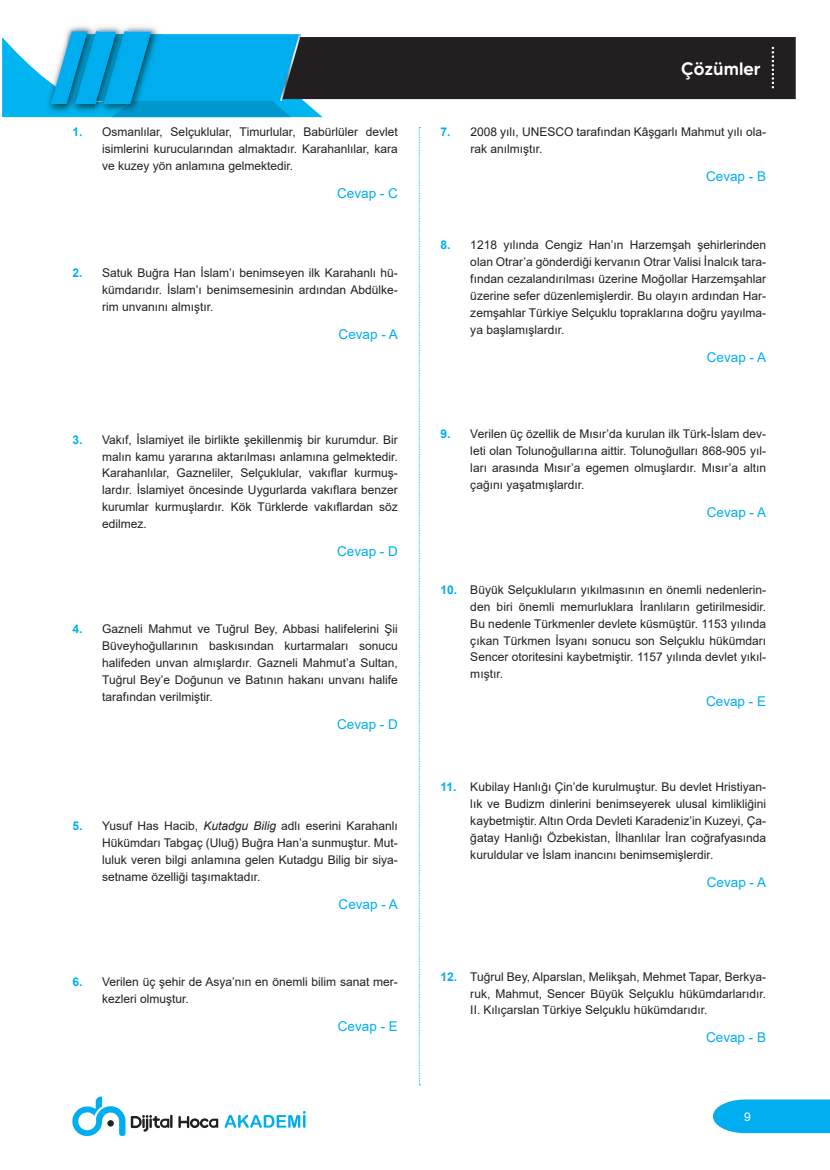
<style>
.page{position:relative;width:830px;height:1170px;background:#fff}
.page>*{position:absolute;margin:0;border:0;box-sizing:border-box;transform-origin:0 0}
.t1{font:500 18px "MADE Tommy Soft";color:#fff}
.CEVAP{font:13.5px "Arial";color:#00aeef}
.t2{font:12px/17px "Arial";color:#231f20;text-align:justify}
.t3{font:12px "Arial";color:#fff}
.s1{font-weight:700;color:#00aeef}
.s2{font-style:italic}
</style>
<div class="page">
<svg style="left:713px;top:1099px;width:116px;height:33px;background:#11b3f0"></svg>
<svg style="left:72px;top:1096px;width:53px;height:39px"></svg>
<svg style="left:107px;top:1119px;width:7px;height:7px"></svg>
<svg style="left:224px;top:1111px;width:81px;height:16px"></svg>
<svg style="left:178px;top:1116px;width:40px;height:12px"></svg>
<svg style="left:131px;top:1114px;width:41px;height:17px"></svg>
<svg style="left:418px;top:127px;width:2px;height:958px"></svg>
<div style="left:322px;top:37px;width:473px;height:62px;background:#231f20"></div>
<svg style="left:2px;top:26px;width:320px;height:91px;background:#2babda"></svg>
<svg style="left:771px;top:47px;width:2px;height:41px"></svg>
<p class="t2" style="left:102px;top:124px;width:297px;text-indent:-30px"><span class="s1">1.</span> Osmanlılar, Selçuklular, Timurlular, Babürlüler devlet isimlerini kurucularından almaktadır. Karahanlılar, kara ve kuzey yön anlamına gelmektedir.</p>
<p class="CEVAP" style="left:337px;top:184px;width:62px">Cevap - C</p>
<p class="t2" style="left:102px;top:264px;width:297px;text-indent:-30px"><span class="s1">2.</span> Satuk Buğra Han İslam’ı benimseyen ilk Karahanlı hü&shy;kümdarıdır. İslam’ı benimsemesinin ardından Abdülke&shy;rim unvanını almıştır.</p>
<p class="CEVAP" style="left:338px;top:325px;width:61px">Cevap - A</p>
<p class="t2" style="left:102px;top:431px;width:297px;text-indent:-30px"><span class="s1">3.</span> Vakıf, İslamiyet ile birlikte şekillenmiş bir kurumdur. Bir malın kamu yararına aktarılması anlamına gelmektedir.<br>Karahanlılar, Gazneliler, Selçuklular, vakıflar kurmuş&shy;lardır. İslamiyet öncesinde Uygurlarda vakıflara benzer kurumlar kurmuşlardır. Kök Türklerde vakıflardan söz edilmez.</p>
<p class="CEVAP" style="left:337px;top:542px;width:62px">Cevap - D</p>
<p class="t2" style="left:102px;top:620px;width:297px;text-indent:-30px"><span class="s1">4.</span> Gazneli Mahmut ve Tuğrul Bey, Abbasi halifelerini Şii Büveyhoğullarının baskısından kurtarmaları sonucu halifeden unvan almışlardır. Gazneli Mahmut’a Sultan, Tuğrul Bey’e Doğunun ve Batının hakanı unvanı halife tarafından verilmiştir.</p>
<p class="CEVAP" style="left:337px;top:714px;width:62px">Cevap - D</p>
<p class="t2" style="left:102px;top:817px;width:297px;text-indent:-30px"><span class="s1">5.</span> Yusuf Has Hacib, <span class="s2">Kutadgu Bilig</span> adlı eserini Karahanlı Hükümdarı Tabgaç (Uluğ) Buğra Han’a sunmuştur. Mut&shy;luluk veren bilgi anlamına gelen Kutadgu Bilig bir siya&shy;setname özelliği taşımaktadır.</p>
<p class="CEVAP" style="left:338px;top:895px;width:61px">Cevap - A</p>
<p class="t2" style="left:102px;top:972px;width:297px;text-indent:-30px"><span class="s1">6.</span> Verilen üç şehir de Asya’nın en önemli bilim sanat mer&shy;kezleri olmuştur.</p>
<p class="CEVAP" style="left:338px;top:1016px;width:62px">Cevap - E</p>
<h1 class="t1" style="left:680px;top:57px;width:81px">Çözümler</h1>
<p class="t2" style="left:470px;top:124px;width:297px;text-indent:-30px"><span class="s1">7.</span> 2008 yılı, UNESCO tarafından Kâşgarlı Mahmut yılı ola&shy;rak anılmıştır.</p>
<p class="CEVAP" style="left:705px;top:167px;width:62px">Cevap - B</p>
<p class="t2" style="left:470px;top:236px;width:297px;text-indent:-30px"><span class="s1">8.</span> 1218 yılında Cengiz Han’ın Harzemşah şehirlerinden olan Otrar’a gönderdiği kervanın Otrar Valisi İnalcık tara&shy;fından cezalandırılması üzerine Moğollar Harzemşahlar üzerine sefer düzenlemişlerdir. Bu olayın ardından Har&shy;zemşahlar Türkiye Selçuklu topraklarına doğru yayılma&shy;ya başlamışlardır.</p>
<p class="CEVAP" style="left:706px;top:348px;width:61px">Cevap - A</p>
<p class="t2" style="left:470px;top:425px;width:297px;text-indent:-30px"><span class="s1">9.</span> Verilen üç özellik de Mısır’da kurulan ilk Türk-İslam dev&shy;leti olan Tolunoğullarına aittir. Tolunoğulları 868-905 yıl&shy;ları arasında Mısır’a egemen olmuşlardır. Mısır’a altın çağını yaşatmışlardır.</p>
<p class="CEVAP" style="left:706px;top:503px;width:61px">Cevap - A</p>
<p class="t2" style="left:470px;top:581px;width:297px;text-indent:-30px"><span class="s1">10.</span> Büyük Selçukluların yıkılmasının en önemli nedenlerin&shy;den biri önemli memurluklara İranlıların getirilmesidir.<br>Bu nedenle Türkmenler devlete küsmüştür. 1153 yılında çıkan Türkmen İsyanı sonucu son Selçuklu hükümdarı Sencer otoritesini kaybetmiştir. 1157 yılında devlet yıkıl&shy;mıştır.</p>
<p class="CEVAP" style="left:705px;top:692px;width:62px">Cevap - E</p>
<p class="t2" style="left:470px;top:778px;width:297px;text-indent:-30px"><span class="s1">11.</span> Kubilay Hanlığı Çin’de kurulmuştur. Bu devlet Hristiyan&shy;lık ve Budizm dinlerini benimseyerek ulusal kimlikliğini kaybetmiştir. Altın Orda Devleti Karadeniz’in Kuzeyi, Ça&shy;ğatay Hanlığı Özbekistan, İlhanlılar İran coğrafyasında kuruldular ve İslam inancını benimsemişlerdir.</p>
<p class="CEVAP" style="left:706px;top:873px;width:61px">Cevap - A</p>
<p class="t2" style="left:470px;top:967px;width:297px;text-indent:-30px"><span class="s1">12.</span> Tuğrul Bey, Alparslan, Melikşah, Mehmet Tapar, Berkya&shy;ruk, Mahmut, Sencer Büyük Selçuklu hükümdarlarıdır.<br>II. Kılıçarslan Türkiye Selçuklu hükümdarıdır.</p>
<p class="CEVAP" style="left:705px;top:1028px;width:62px">Cevap - B</p>
<p class="t3" style="left:743px;top:1108px;width:8px">9</p>
</div>
